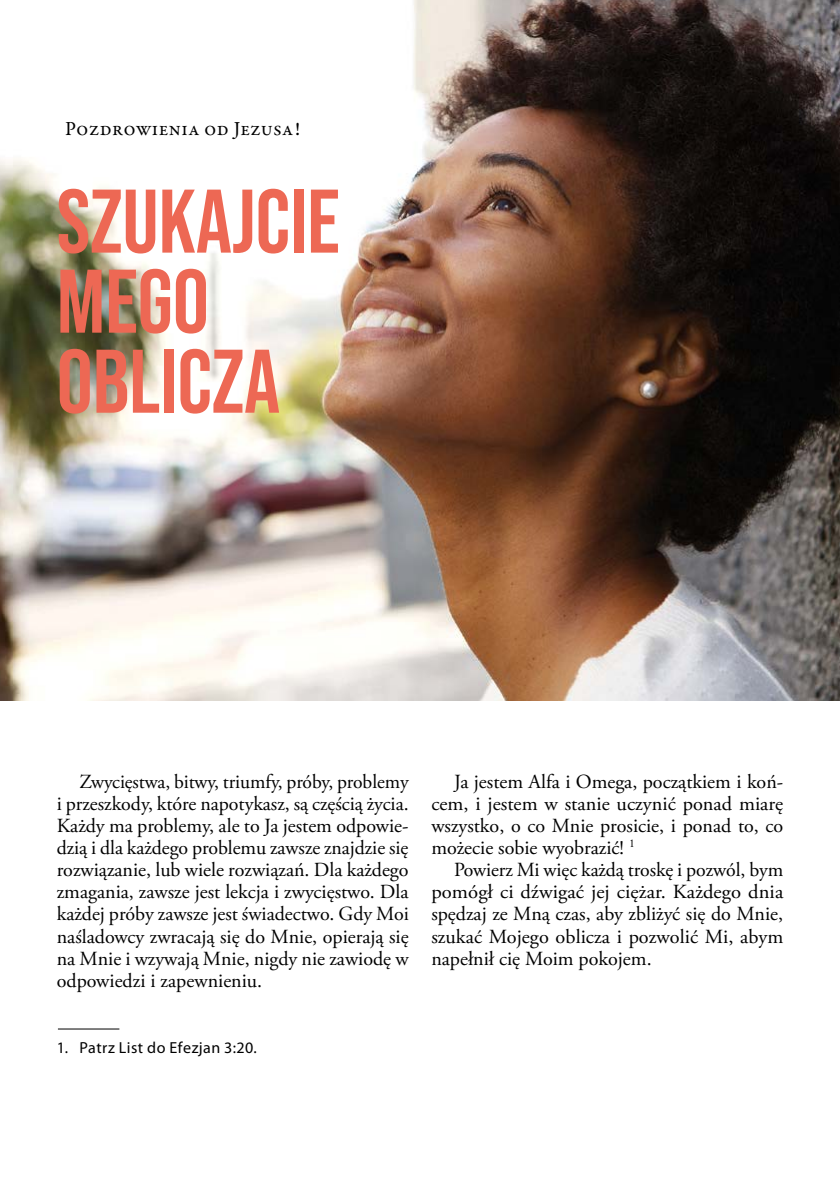
<style>
.page{position:relative;width:840px;height:1191px;background:#fff}
.page>*{position:absolute;margin:0;border:0;box-sizing:border-box;transform-origin:0 0}
.t1{font:700 90px/80px "Bebas Neue Pro";color:#ed6854}
.t2{font:20px/22.2px "Adobe Garamond Pro";color:#000;text-align:justify}
.t3{font:20px "Garamond Premr Pro";letter-spacing:.02em;color:#000}
.t4{font:16px "Myriad Pro";letter-spacing:.025em;color:#000}
</style>
<div class="page">
<img style="left:0;top:0;width:839px;height:700px">
<hr style="left:58px;top:1028px;width:61px;height:1px;background:#000">
<p class="t3" style="left:65px;top:116px;width:236px">Pozdrowienia od Jezusa!</p>
<h1 class="t1" style="left:57px;top:180px;width:284px">SZUKAJCIE<br>MEGO<br>OBLICZA</h1>
<p class="t2" style="left:57px;top:771px;width:353px;text-indent:23px">Zwycięstwa, bitwy, triumfy, próby, problemy i przeszkody, które napotykasz, są częścią życia.<br>Każdy ma problemy, ale to Ja jestem odpowie&shy;dzią i dla każdego problemu zawsze znajdzie się rozwiązanie, lub wiele rozwiązań. Dla każdego zmagania, zawsze jest lekcja i zwycięstwo. Dla każdej próby zawsze jest świadectwo. Gdy Moi naśladowcy zwracają się do Mnie, opierają się na Mnie i wzywają Mnie, nigdy nie zawiodę w odpowiedzi i zapewnieniu.</p>
<p class="t4" style="left:57px;top:1038px;width:201px">1. Patrz List do Efezjan 3:20.</p>
<p class="t2" style="left:431px;top:771px;width:353px;text-indent:23px">Ja jestem Alfa i Omega, początkiem i koń&shy;cem, i jestem w stanie uczynić ponad miarę wszystko, o co Mnie prosicie, i ponad to, co możecie sobie wyobrazić! <sup>1</sup></p>
<p class="t2" style="left:431px;top:859px;width:353px;text-indent:23px">Powierz Mi więc każdą troskę i pozwól, bym pomógł ci dźwigać jej ciężar. Każdego dnia spędzaj ze Mną czas, aby zbliżyć się do Mnie, szukać Mojego oblicza i pozwolić Mi, abym napełnił cię Moim pokojem.</p>
</div>
